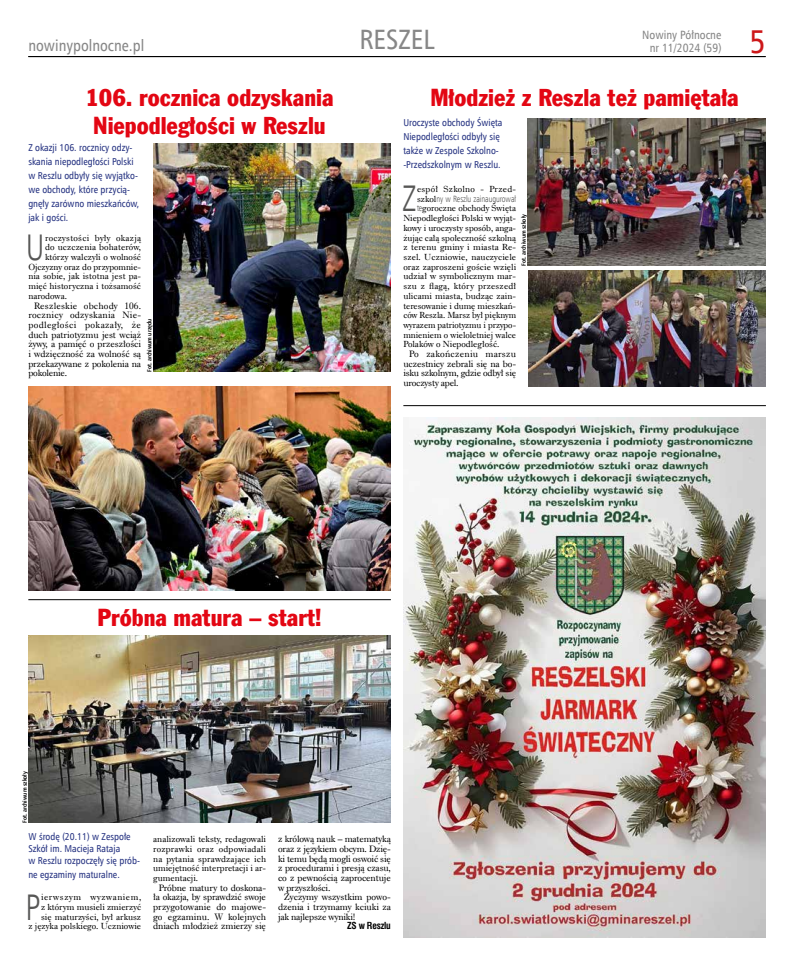
<style>
.page{position:relative;width:794px;height:964px;background:#fff}
.page>*{position:absolute;margin:0;border:0;box-sizing:border-box;transform-origin:0 0}
.t1{font:37.1px "Humnst 777 Lt Cn EU";color:#575756;scale:.9 1}
.t2{font:33px "Humnst 777 Cn EU";color:#cd1719}
.t3{font:28px "Humnst 777 Cn EU";color:#878787}
.t4{font:24px "Frank Goth Cn EU";color:#e30613}
.t5{font:16px "Humnst 777 Cn EU";color:#878787}
.t6{font:12px "Humnst 777 Cn EU";color:#878787}
.t7{font:10px/14px "Humnst 777 Cn EU";color:#283583}
.t8{font:9.5px/9.7px "Dutch 766 EU";letter-spacing:-.015em;color:#000;text-align:justify}
.t9{font:700 9.5px "Swis 721 Cn EU";letter-spacing:-.02em;color:#000}
.t10{font:9.1px/9.7px "Dutch 766 EU";color:#000;text-align:justify}
.t11{font:9.1px "Humnst 777 Lt Cn EU";letter-spacing:-.01em;color:#575756;scale:.9 1}
.t12{font:9.1px "Dutch 766 EU";letter-spacing:.03em;color:#000}
.t13{font:9.1px "Dutch 766 EU";letter-spacing:.025em;color:#000}
.t14{font:700 6px "Humnst 777 Cn EU";color:#000}
.s1{font-family:"Dutch 766 EU";color:#000}
.s2{font-family:"Humnst 777 Lt Cn EU";color:#575756}
</style>
<div class="page">
<hr style="left:28px;top:56px;width:737px;height:1px;background:#000">
<hr style="left:28px;top:599px;width:363px;height:1px;background:#000">
<hr style="left:403px;top:405px;width:363px;height:1px;background:#000">
<img style="left:403px;top:417px;width:362px;height:520px">
<img style="left:528px;top:270px;width:237px;height:116px">
<img style="left:528px;top:119px;width:237px;height:147px">
<img style="left:153px;top:144px;width:237px;height:228px">
<img style="left:28px;top:386px;width:362px;height:204px">
<img style="left:28px;top:635px;width:363px;height:188px">
<h3 class="t5" style="left:28px;top:35px;width:117px">nowinypolnocne.pl</h3>
<h3 class="t3" style="left:359px;top:22px;width:77px">RESZEL</h3>
<h3 class="t6" style="left:642px;top:27px;width:81px">Nowiny Północne</h3>
<h3 class="t6" style="left:650px;top:40px;width:73px">nr 11/2024 (59)</h3>
<h3 class="t4" style="left:85px;top:81px;width:249px">106. rocznica odzyskania</h3>
<h3 class="t4" style="left:430px;top:81px;width:310px">Młodzież z Reszla też pamiętała</h3>
<h3 class="t4" style="left:93px;top:109px;width:234px">Niepodległości w Reszlu</h3>
<p class="t7" style="left:403px;top:116px;width:101px">Uroczyste obchody Święta<br>Niepodległości odbyły się także w Zespole Szkolno--Przedszkolnym w Reszlu.</p>
<h1 class="t1" style="left:402px;top:176px;width:17px">Z</h1>
<p class="t13" style="left:417px;top:183px;width:101px">espół Szkolno - Przed-</p>
<p class="t7" style="left:28px;top:140px;width:113px">Z okazji 106. rocznicy odzy&shy;skania niepodległości Polski w Reszlu odbyły się wyjątko&shy;we obchody, które przycią&shy;gnęły zarówno mieszkańców, jak i gości.</p>
<h1 class="t1" style="left:26px;top:224px;width:22px">U</h1>
<p class="t12" style="left:45px;top:232px;width:98px">roczystości były okazją</p>
<p class="t11" style="left:417px;top:193px;width:112px"><span class="s1">szkol</span>ny w Reszlu zainaugurował</p>
<p class="t10" style="left:403px;top:204px;width:114px;text-indent:14px"><span class="s2">te</span>goroczne obchody Święta Niepodległości Polski w wyjąt&shy;kowy i uroczysty sposób, anga&shy;żując całą społeczność szkolną z terenu gminy i miasta Re&shy;szel. Uczniowie, nauczyciele oraz zaproszeni goście wzięli udział w symbolicznym mar&shy;szu z flagą, który przeszedł ulicami miasta, budząc zain&shy;teresowanie i dumę mieszkań&shy;ców Reszla. Marsz był pięknym wyrazem patriotyzmu i przypo&shy;mnieniem o wieloletniej walce Polaków o Niepodległość.</p>
<p class="t8" style="left:403px;top:349px;width:114px;text-indent:6px">Po zakończeniu marszu uczestnicy zebrali się na bo&shy;isku szkolnym, gdzie odbył się uroczysty apel.</p>
<p class="t14" style="left:520px;top:266px;width:53px;rotate:-90deg">Fot. archiwum szkoły</p>
<p class="t10" style="left:45px;top:242px;width:98px">do uczczenia bohaterów,</p>
<p class="t10" style="left:45px;top:252px;width:98px">którzy walczyli o wolność</p>
<p class="t10" style="left:28px;top:262px;width:114px">Ojczyzny oraz do przypomnie-</p>
<p class="t10" style="left:28px;top:272px;width:114px">nia sobie, jak istotna jest pa-</p>
<p class="t10" style="left:28px;top:281px;width:114px">mięć historyczna i tożsamość</p>
<p class="t10" style="left:28px;top:291px;width:40px">narodowa.</p>
<p class="t8" style="left:28px;top:301px;width:114px;text-indent:6px">Reszleskie obchody 106. rocznicy odzyskania Nie&shy;podległości pokazały, że duch patriotyzmu jest wciąż żywy, a pamięć o przeszłości i wdzięczność za wolność są przekazywane z pokolenia na pokolenie.</p>
<p class="t14" style="left:146px;top:372px;width:55px;rotate:-90deg">Fot. archiwum urzędu</p>
<h2 class="t2" style="left:749px;top:21px;width:18px">5</h2>
<p class="t14" style="left:21px;top:823px;width:53px;rotate:-90deg">Fot. archiwum szkoły</p>
<h3 class="t4" style="left:97px;top:602px;width:225px">Próbna matura – start!</h3>
<p class="t7" style="left:28px;top:830px;width:113px;line-height:12px">W środę (20.11) w Zespołe<br>Szkół im. Macieja Rataja<br>w Reszlu rozpoczęły się prób-</p>
<p class="t7" style="left:28px;top:867px;width:93px">ne egzaminy maturalne.</p>
<h1 class="t1" style="left:26px;top:884px;width:18px">P</h1>
<p class="t10" style="left:28px;top:892px;width:114px;text-align:right">ierwszym wyzwaniem,<br>z którym musieli zmierzyć się maturzyści, był arkusz<br>z języka polskiego. Uczniowie</p>
<p class="t10" style="left:153px;top:834px;width:114px">analizowali teksty, redagowali rozprawki oraz odpowiadali na pytania sprawdzające ich umiejętność interpretacji i ar&shy;gumentacji.</p>
<p class="t8" style="left:153px;top:883px;width:114px;text-align:center">Próbne matury to doskona&shy;ła okazja, by sprawdzić swoje przygotowanie do majowe&shy;go egzaminu. W kolejnych dniach młodzież zmierzy się</p>
<p class="t8" style="left:278px;top:834px;width:114px">z królową nauk – matematyką</p>
<p class="t8" style="left:278px;top:844px;width:114px">oraz z językiem obcym. Dzię-</p>
<p class="t8" style="left:278px;top:853px;width:114px">ki temu będą mogli oswoić się</p>
<p class="t8" style="left:278px;top:863px;width:114px">z procedurami i presją czasu,</p>
<p class="t8" style="left:278px;top:873px;width:114px">co z pewnością zaprocentuje</p>
<p class="t8" style="left:278px;top:883px;width:54px">w przyszłości.</p>
<p class="t8" style="left:284px;top:892px;width:109px">Życzymy wszystkim powo-</p>
<p class="t8" style="left:278px;top:902px;width:114px">dzenia i trzymamy kciuki za</p>
<p class="t8" style="left:278px;top:912px;width:79px">jak najlepsze wyniki!</p>
<p class="t9" style="left:347px;top:920px;width:45px">ZS w Reszlu</p>
</div>
